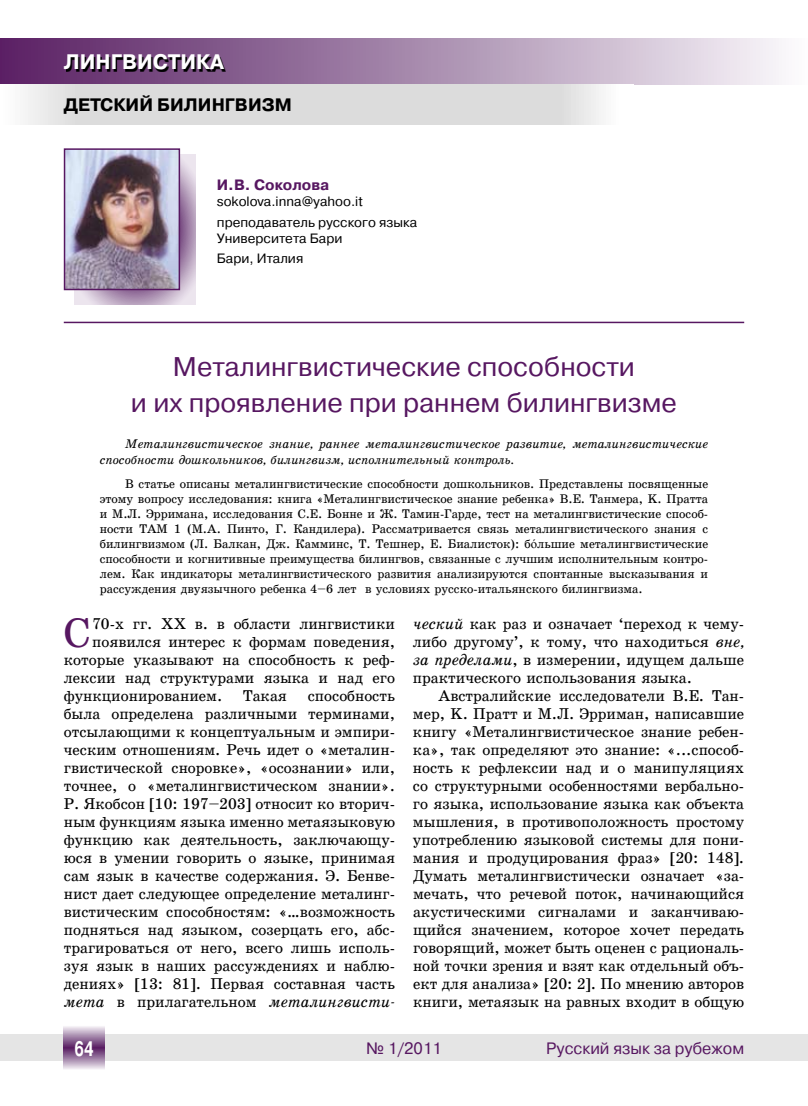
<style>
.page{position:relative;width:808px;height:1106px;background:#fff}
.page>*{position:absolute;margin:0;border:0;box-sizing:border-box;transform-origin:0 0}
.t1{font:40.35px "School Plain";color:#571761}
.t2{font:27px/36px "Pragmatica C";color:#571761;text-align:center}
.t3{font:700 21px "Pragmatica C";color:#fff}
.t4{font:700 21px "Pragmatica C";color:#fff;scale:.7 1}
.t5{font:700 18px "Pragmatica C";color:#000}
.t6{font:16.5px "Pragmatica C";color:#571761}
.t7{font:15px/18px "School Plain";color:#000;text-align:justify}
.t8{font:italic 15px "School";color:#000}
.t9{font:700 15px "Pragmatica C";color:#571761}
.t10{font:13.5px/20.4px "Pragmatica C";color:#000}
.t11{font:12px/15px "School Plain";color:#000;text-align:justify}
.t12{font:italic 12px "School";color:#000}
.s1{font-family:"Times New Roman";font-size:12.75px}
.s2{font-family:"School";font-style:italic}
</style>
<div class="page">
<div style="left:0;top:1034px;width:808px;height:26px;background:#e5e5e5"></div>
<svg style="left:64px;top:1026px;width:40px;height:43px"></svg>
<div style="left:0;top:38px;width:808px;height:46px;background:linear-gradient(to right,#561d61,#f8f7fa)"></div>
<svg style="left:66px;top:56px;width:161px;height:16px"></svg>
<svg style="left:25px;top:84px;width:576px;height:40px"></svg>
<hr style="left:64px;top:322px;width:680px;height:1px;background:#571761">
<svg style="left:74px;top:154px;width:122px;height:150px"></svg>
<img style="left:67px;top:151px;width:110px;height:136px">
<div style="left:64px;top:148px;width:116px;height:142px;border:2px solid #571761"></div>
<h3 class="t3" style="left:64px;top:51px;width:162px">ЛИНГВИСТИКА</h3>
<p class="t5" style="left:64px;top:95px;width:28px">Детский</p>
<p class="t5" style="left:157px;top:95px;width:15px">билингвизм</p>
<p class="t9" style="left:217px;top:177px;width:114px">И.В. Соколова</p>
<p class="t10" style="left:217px;top:191px;width:202px">sokolova.inna@yahoo.it преподаватель русского языка</p>
<p class="t10" style="left:217px;top:228px;width:127px">Университета Бари<br>Бари, Италия</p>
<h2 class="t2" style="left:131px;top:349px;width:547px">Металингвистические способности<br>и их проявление при раннем билингвизме</h2>
<p class="t12" style="left:125px;top:437px;width:21px">Металингвисти</p>
<p class="t12" style="left:225px;top:437px;width:15px">ческоезнание</p>
<p class="t12" style="left:310px;top:437px;width:12px">, раннееметалингвисти</p>
<p class="t12" style="left:463px;top:437px;width:15px">ческоеразвитие</p>
<p class="t12" style="left:563px;top:437px;width:12px">, металингвисти</p>
<p class="t12" style="left:669px;top:437px;width:14px">ческие</p>
<p class="t12" style="left:100px;top:452px;width:21px">способностидо</p>
<p class="t12" style="left:191px;top:452px;width:45px">школьников</p>
<p class="t12" style="left:263px;top:452px;width:11px">, билингвизм</p>
<p class="t12" style="left:341px;top:452px;width:36px">, исполнител</p>
<p class="t12" style="left:420px;top:452px;width:15px">ьныйконтрол</p>
<p class="t12" style="left:505px;top:452px;width:11px">ь.</p>
<p class="t11" style="left:100px;top:475px;width:610px;text-indent:26px">В статье описаны металингвистические способности дошкольников. Представлены посвященные этому вопросу исследования: книга «Металингвистическое знание ребенка» В.Е. Танмера, K. Пратта и М.Л. Эрримана, исследования С.Е. Бонне и Ж. Тамин-Гарде, тест на металингвистические способ&shy;ности ТАМ 1 (М.А. Пинто, Г. Кандилера). Рассматривается связь металингвистического знания с билингвизмом (Л. Балкан, Дж. Камминс, Т. Тешнер, Е. Биалисток): б<span class="s1">ó</span>льшие металингвистические способности и когнитивные преимущества билингвов, связанные с лучшим исполнительным контро&shy;лем. Как индикаторы металингвистического развития анализируются спонтанные высказывания и рассуждения двуязычного ребенка 4–6 лет в условиях русско-итальянского билингвизма.</p>
<h1 class="t1" style="left:64px;top:608px;width:28px">С</h1>
<p class="t7" style="left:92px;top:614px;width:73px">70-х гг. ХХ</p>
<p class="t7" style="left:195px;top:614px;width:202px">в. в области лингвистики</p>
<p class="t7" style="left:92px;top:632px;width:304px">появился интерес к формам поведения,</p>
<p class="t7" style="left:64px;top:650px;width:333px">которые указывают на способность к реф-</p>
<p class="t7" style="left:64px;top:668px;width:333px">лексии над структурами языка и над его</p>
<p class="t7" style="left:64px;top:686px;width:160px">функционированием.</p>
<p class="t7" style="left:243px;top:686px;width:45px">Такая</p>
<p class="t7" style="left:64px;top:686px;width:333px;text-indent:244px">способность была определена различными терминами, отсылающими к концептуальным и эмпири&shy;ческим отношениям. Речь идет о «металин&shy;гвистической сноровке», «осознании» или, точнее, о «металингвистическом знании».<br>Р. Якобсон [10: 197–203] относит ко вторич&shy;ным функциям языка именно метаязыковую функцию как деятельность, заключающу&shy;юся в умении говорить о языке, принимая сам язык в качестве содержания. Э . Бенве&shy;нист дает следующее определение металинг&shy;вистическим способностям: «¾ возможность подняться над языком, созерцать его, абс&shy;трагироваться от него, всего лишь исполь&shy;зуя язык в наших рассуждениях и наблю&shy;дениях» [13: 81]. Первая составная часть</p>
<p class="t8" style="left:64px;top:992px;width:11px">мета</p>
<p class="t7" style="left:117px;top:992px;width:163px">в прилагательном <span class="s2">металингвисти</span></p>
<p class="t8" style="left:390px;top:992px;width:6px">-</p>
<p class="t7" style="left:413px;top:614px;width:333px;text-align:right">как раз и означает ‘переход к чему-<br>либо другому’, к тому, что находиться <span class="s2">вне,</span></p>
<p class="t8" style="left:413px;top:650px;width:41px">за пределами</p>
<p class="t8" style="left:413px;top:614px;width:18px">ческий</p>
<p class="t7" style="left:413px;top:650px;width:333px;text-indent:100px">, в измерении, идущем дальше практического использования языка.</p>
<p class="t7" style="left:413px;top:686px;width:333px;text-indent:26px">Австралийские исследователи В.Е. Тан&shy;мер, K. Пратт и М.Л. Эрриман, написавшие книгу «Металингвистическое знание ребен&shy;ка», так определяют это знание: «...способ&shy;ность к рефлексии над и о манипуляциях со структурными особенностями вербально&shy;го языка, использование языка как объекта мышления, в противоположность простому употреблению языковой системы для пони&shy;мания и продуцирования фраз» [20: 148].<br>Думать металингвистически означает «за&shy;мечать, что речевой поток, начинающийся акустическими сигналами и заканчиваю&shy;щийся значением, которое хочет передать говорящий, может быть оценен с рациональ&shy;ной точки зрения и взят как отдельный объ&shy;ект для анализа» [20: 2]. По мнению авторов книги, метаязык на равных входит в общую</p>
<h3 class="t4" style="left:74px;top:1037px;width:29px">64</h3>
<p class="t6" style="left:366px;top:1039px;width:77px">№ 1/2011</p>
<p class="t6" style="left:546px;top:1039px;width:199px">Русский язык за рубежом</p>
</div>
